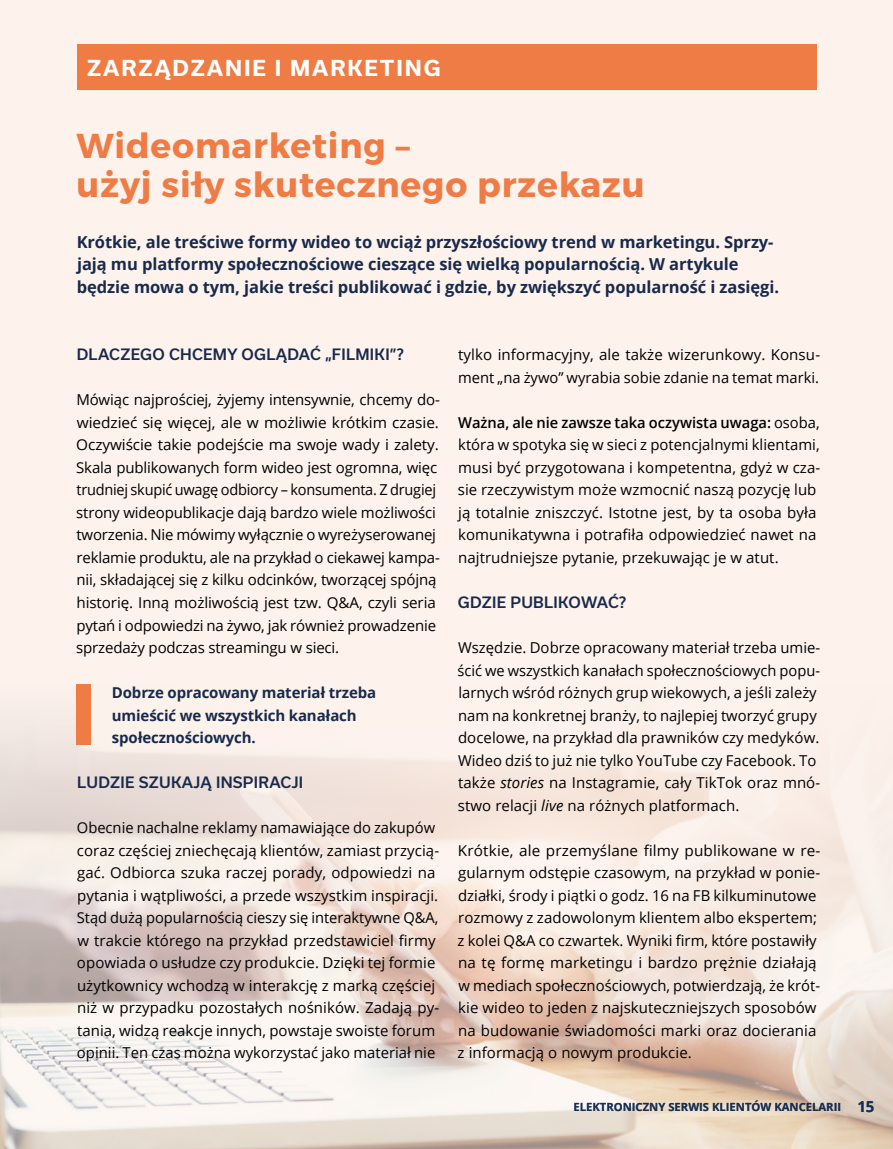
<style>
.page{position:relative;width:893px;height:1149px;background:#fff}
.page>*{position:absolute;margin:0;border:0;box-sizing:border-box;transform-origin:0 0}
.t1{font:34.5px/39px "Trueno Bd";letter-spacing:.025em;color:#ef7b45}
.t2{font:700 21px "Usual";letter-spacing:.09em;color:#fff}
.t3{font:700 16.5px/22.5px "Open Sans";letter-spacing:-.005em;color:#182a4b}
.t4{font:15px/22.5px "Open Sans";letter-spacing:.005em;color:#000}
.t5{font:700 15px/22.5px "Open Sans";letter-spacing:-.01em;color:#182a4b}
.t6{font:500 15px "Usual";letter-spacing:.02em;color:#182a4b}
.t7{font:700 11.25px "Open Sans";color:#152e55}
.s1{font-weight:600}
.s2{font-style:italic}
.s3{font-size:15px}
</style>
<div class="page">
<div style="left:0;top:0;width:893px;height:1148px;background:#fdf2ec"></div>
<div style="left:77px;top:44px;width:739px;height:46px;background:#ef7b45"></div>
<img style="left:0;top:684px;width:893px;height:464px">
<div style="left:77px;top:684px;width:14px;height:61px;background:#ef7b45"></div>
<h2 class="t2" style="left:87px;top:56px;width:355px">ZARZĄDZANIE I MARKETING</h2>
<h1 class="t1" style="left:76px;top:127px;width:570px">Wideomarketing –<br>użyj siły skutecznego przekazu</h1>
<p class="t3" style="left:77px;top:230px;width:704px">Krótkie, ale treściwe formy wideo to wciąż przyszłościowy trend w marketingu. Sprzy&shy;jają mu platformy społecznościowe cieszące się wielką popularnością. W artykule będzie mowa o tym, jakie treści publikować i gdzie, by zwiększyć popularność i zasięgi.</p>
<p class="t6" style="left:77px;top:346px;width:329px">DLACZEGO CHCEMY OGLĄDAĆ „FILMIKI”?</p>
<p class="t4" style="left:76px;top:388px;width:365px">Mówiąc najprościej, żyjemy intensywnie, chcemy do&shy;wiedzieć się więcej, ale w możliwie krótkim czasie.<br>Oczywiście takie podejście ma swoje wady i zalety.<br>Skala publikowanych form wideo jest ogromna, więc trudniej skupić uwagę odbiorcy – konsumenta. Z drugiej strony wideopublikacje dają bardzo wiele możliwości tworzenia. Nie mówimy wyłącznie o wyreżyserowanej reklamie produktu, ale na przykład o ciekawej kampa&shy;nii, składającej się z kilku odcinków, tworzącej spójną historię. Inną możliwością jest tzw. Q&amp;A, czyli seria pytań i odpowiedzi na żywo, jak również prowadzenie sprzedaży podczas streamingu w sieci.</p>
<p class="t5" style="left:112px;top:680px;width:266px">Dobrze opracowany materiał trzeba umieścić we wszystkich kanałach społecznościowych.</p>
<p class="t6" style="left:77px;top:773px;width:227px">LUDZIE SZUKAJĄ INSPIRACJI</p>
<p class="t4" style="left:77px;top:815px;width:364px">Obecnie nachalne reklamy namawiające do zakupów coraz częściej zniechęcają klientów, zamiast przycią&shy;gać. Odbiorca szuka raczej porady, odpowiedzi na pytania i wątpliwości, a przede wszystkim inspiracji.<br>Stąd dużą popularnością cieszy się interaktywne Q&amp;A, w trakcie którego na przykład przedstawiciel firmy opowiada o usłudze czy produkcie. Dzięki tej formie użytkownicy wchodzą w interakcję z marką częściej niż w przypadku pozostałych nośników. Zadają py&shy;tania, widzą reakcje innych, powstaje swoiste forum opinii. Ten czas można wykorzystać jako materiał nie</p>
<p class="t4" style="left:458px;top:343px;width:364px">tylko informacyjny, ale także wizerunkowy. Konsu&shy;ment „na żywo” wyrabia sobie zdanie na temat marki.</p>
<p class="t4" style="left:458px;top:410px;width:364px"><span class="s1">Ważna, ale nie zawsze taka oczywista uwaga:</span> osoba, która w spotyka się w sieci z potencjalnymi klientami, musi być przygotowana i kompetentna, gdyż w cza&shy;sie rzeczywistym może wzmocnić naszą pozycję lub ją totalnie zniszczyć. Istotne jest, by ta osoba była komunikatywna i potrafiła odpowiedzieć nawet na najtrudniejsze pytanie, przekuwając je w atut.</p>
<p class="t6" style="left:458px;top:593px;width:170px">GDZIE PUBLIKOWAĆ?</p>
<p class="t4" style="left:457px;top:635px;width:364px">Wszędzie. Dobrze opracowany materiał trzeba umie&shy;ścić we wszystkich kanałach społecznościowych popu&shy;larnych wśród różnych grup wiekowych, a jeśli zależy nam na konkretnej branży, to najlepiej tworzyć grupy docelowe, na przykład dla prawników czy medyków.<br>Wideo dziś to już nie tylko YouTube czy Facebook. To także <span class="s2">stories</span> na Instagramie, cały TikTok oraz mnó&shy;stwo relacji <span class="s2">live</span> na różnych platformach.</p>
<p class="t4" style="left:458px;top:838px;width:364px">Krótkie, ale przemyślane filmy publikowane w re&shy;gularnym odstępie czasowym, na przykład w ponie&shy;działki, środy i piątki o godz. 16 na FB kilkuminutowe rozmowy z zadowolonym klientem albo ekspertem; z kolei Q&amp;A co czwartek. Wyniki firm, które postawiły na tę formę marketingu i bardzo prężnie działają w mediach społecznościowych, potwierdzają, że krót&shy;kie wideo to jeden z najskuteczniejszych sposobów na budowanie świadomości marki oraz docierania z informacją o nowym produkcie.</p>
<p class="t7" style="left:573px;top:1099px;width:303px">ELEKTRONICZNY SERWIS KLIENTÓW KANCELARII <span class="s3">15</span></p>
</div>
